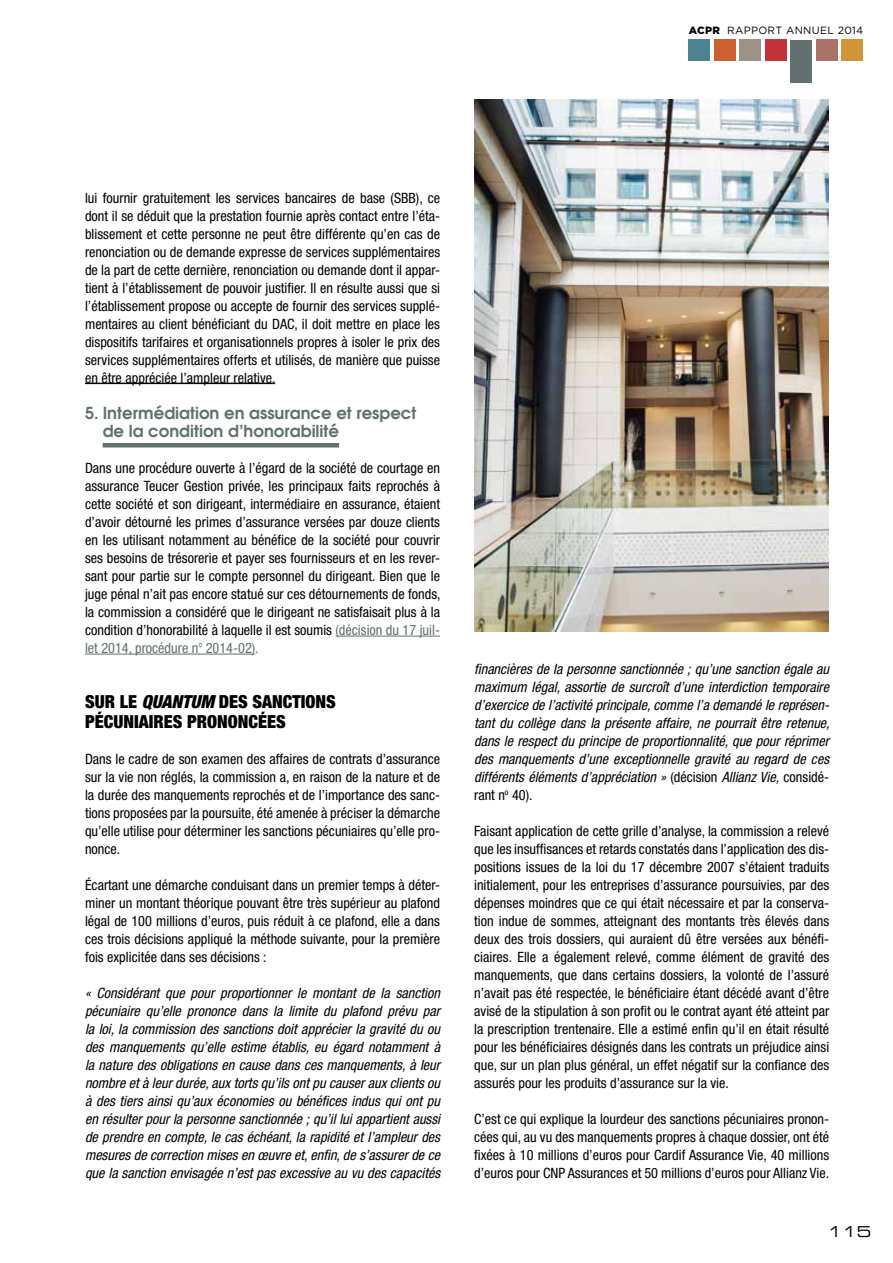
<style>
.page{position:relative;width:893px;height:1263px;background:#fff}
.page>*{position:absolute;margin:0;border:0;box-sizing:border-box;transform-origin:0 0}
.t1{font:900 condensed 18px/19.5px "Helvetica Neue";color:#000}
.t2{font:600 16.5px/18px "Avant Garde";color:#627170}
.t3{font:15px "Eurostile Extended Two";color:#000}
.t4{font:condensed 14.25px/18px "Helvetica Neue";color:#000;text-align:justify}
.t5{font:italic condensed 14.25px/18px "Helvetica Neue";color:#000;text-align:justify}
.t6{font:10.5px "Gotham";letter-spacing:.03em;color:#000}
.s1{font-weight:900}
.s2{color:#627170}
.s3{font-style:italic}
.s4{font-style:normal}
</style>
<div class="page">
<div style="left:689px;top:40px;width:21px;height:21px;background:#4e8292"></div>
<div style="left:714px;top:40px;width:21px;height:21px;background:#ce6132"></div>
<div style="left:740px;top:40px;width:21px;height:21px;background:#9d9285"></div>
<div style="left:765px;top:40px;width:21px;height:21px;background:#c43339"></div>
<div style="left:791px;top:40px;width:21px;height:42px;background:#627170"></div>
<div style="left:816px;top:40px;width:21px;height:21px;background:#a97467"></div>
<div style="left:842px;top:40px;width:21px;height:21px;background:#d29639"></div>
<hr style="left:85px;top:383px;width:190px;height:1px;background:#000">
<hr style="left:103px;top:443px;width:236px;height:4px;background:#627170">
<hr style="left:336px;top:636px;width:104px;height:1px;background:#627170">
<hr style="left:85px;top:654px;width:170px;height:1px;background:#627170">
<img style="left:474px;top:99px;width:355px;height:532px">
<p class="t6" style="left:689px;top:23px;width:176px"><span class="s1">ACPR</span> RAPPORT ANNUEL 2014</p>
<p class="t4" style="left:85px;top:188px;width:357px">lui fournir gratuitement les services bancaires de base (SBB), ce dont il se déduit que la prestation fournie après contact entre l’éta&shy;blissement et cette personne ne peut être différente qu’en cas de renonciation ou de demande expresse de services supplémentaires de la part de cette dernière, renonciation ou demande dont il appar&shy;tient à l’établissement de pouvoir justifier. Il en résulte aussi que si l’établissement propose ou accepte de fournir des services supplé&shy;mentaires au client bénéficiant du DAC, il doit mettre en place les dispositifs tarifaires et organisationnels propres à isoler le prix des services supplémentaires offerts et utilisés, de manière que puisse en être appréciée l’ampleur relative.</p>
<p class="t2" style="left:103px;top:403px;width:315px;text-indent:-18px">5. I ntermédiation en assurance et respect de la condition d’honorabilité</p>
<p class="t4" style="left:85px;top:458px;width:357px">Dans une procédure ouverte à l’égard de la société de courtage en assurance Teucer Gestion privée, les principaux faits reprochés à cette société et son dirigeant, intermédiaire en assurance, étaient d’avoir détourné les primes d’assurance versées par douze clients en les utilisant notamment au bénéfice de la société pour couvrir ses besoins de trésorerie et payer ses fournisseurs et en les rever&shy;sant pour partie sur le compte personnel du dirigeant. Bien que le juge pénal n’ait pas encore statué sur ces détournements de fonds, la commission a considéré que le dirigeant ne satisfaisait plus à la condition d’honorabilité à laquelle il est soumis <span class="s2">(décision du 17 juil&shy;let 2014, procédure n° 2014-02).</span></p>
<p class="t1" style="left:85px;top:692px;width:242px">SUR LE <span class="s3">QUANTUM</span> DES SANCTIONS<br>PÉCUNIAIRES PRONONCÉES</p>
<p class="t4" style="left:85px;top:749px;width:357px">Dans le cadre de son examen des affaires de contrats d’assurance sur la vie non réglés, la commission a, en raison de la nature et de la durée des manquements reprochés et de l’importance des sanc&shy;tions proposées par la poursuite, été amenée à préciser la démarche qu’elle utilise pour déterminer les sanctions pécuniaires qu’elle pro&shy;nonce.</p>
<p class="t4" style="left:85px;top:875px;width:357px">Écartant une démarche conduisant dans un premier temps à déter&shy;miner un montant théorique pouvant être très supérieur au plafond légal de 100 millions d’euros, puis réduit à ce plafond, elle a dans ces trois décisions appliqué la méthode suivante, pour la première fois explicitée dans ses décisions :</p>
<p class="t5" style="left:85px;top:983px;width:357px">« Considérant que pour proportionner le montant de la sanction pécuniaire qu’elle prononce dans la limite du plafond prévu par la loi, la commission des sanctions doit apprécier la gravité du ou des manquements qu’elle estime établis, eu égard notamment à la nature des obligations en cause dans ces manquements, à leur nombre et à leur durée, aux torts qu’ils ont pu causer aux clients ou à des tiers ainsi qu’aux économies ou bénéfices indus qui ont pu en résulter pour la personne sanctionnée ; qu’il lui appartient aussi de prendre en compte, le cas échéant, la rapidité et l’ampleur des mesures de correction mises en œuvre et, enfin, de s’assurer de ce que la sanction envisagée n’est pas excessive au vu des capacités</p>
<p class="t5" style="left:474px;top:659px;width:357px">financières de la personne sanctionnée ; qu’une sanction égale au maximum légal, assortie de surcroît d’une interdiction temporaire d’exercice de l’activité principale, comme l’a demandé le représen&shy;tant du collège dans la présente affaire, ne pourrait être retenue, dans le respect du principe de proportionnalité, que pour réprimer des manquements d’une exceptionnelle gravité au regard de ces différents éléments d’appréciation » <span class="s4">(décision</span> Allianz Vie, <span class="s4">considé&shy;rant n</span><sup>o</sup> <span class="s4">40).</span></p>
<p class="t4" style="left:474px;top:821px;width:357px">Faisant application de cette grille d’analyse, la commission a relevé que les insuffisances et retards constatés dans l’application des dis&shy;positions issues de la loi du 17 décembre 2007 s’étaient traduits initialement, pour les entreprises d’assurance poursuivies, par des dépenses moindres que ce qui était nécessaire et par la conserva&shy;tion indue de sommes, atteignant des montants très élevés dans deux des trois dossiers, qui auraient dû être versées aux bénéfi&shy;ciaires. Elle a également relevé, comme élément de gravité des manquements, que dans certains dossiers, la volonté de l’assuré n’avait pas été respectée, le bénéficiaire étant décédé avant d’être avisé de la stipulation à son profit ou le contrat ayant été atteint par la prescription trentenaire. Elle a estimé enfin qu’il en était résulté pour les bénéficiaires désignés dans les contrats un préjudice ainsi que, sur un plan plus général, un effet négatif sur la confiance des assurés pour les produits d’assurance sur la vie.</p>
<p class="t4" style="left:474px;top:1109px;width:357px">C’est ce qui explique la lourdeur des sanctions pécuniaires pronon&shy;cées qui, au vu des manquements propres à chaque dossier, ont été fixées à 10 millions d’euros pour Cardif Assurance Vie, 40 millions d’euros pour CNP Assurances et 50 millions d’euros pour Allianz Vie.</p>
<p class="t3" style="left:828px;top:1221px;width:45px">115</p>
</div>
